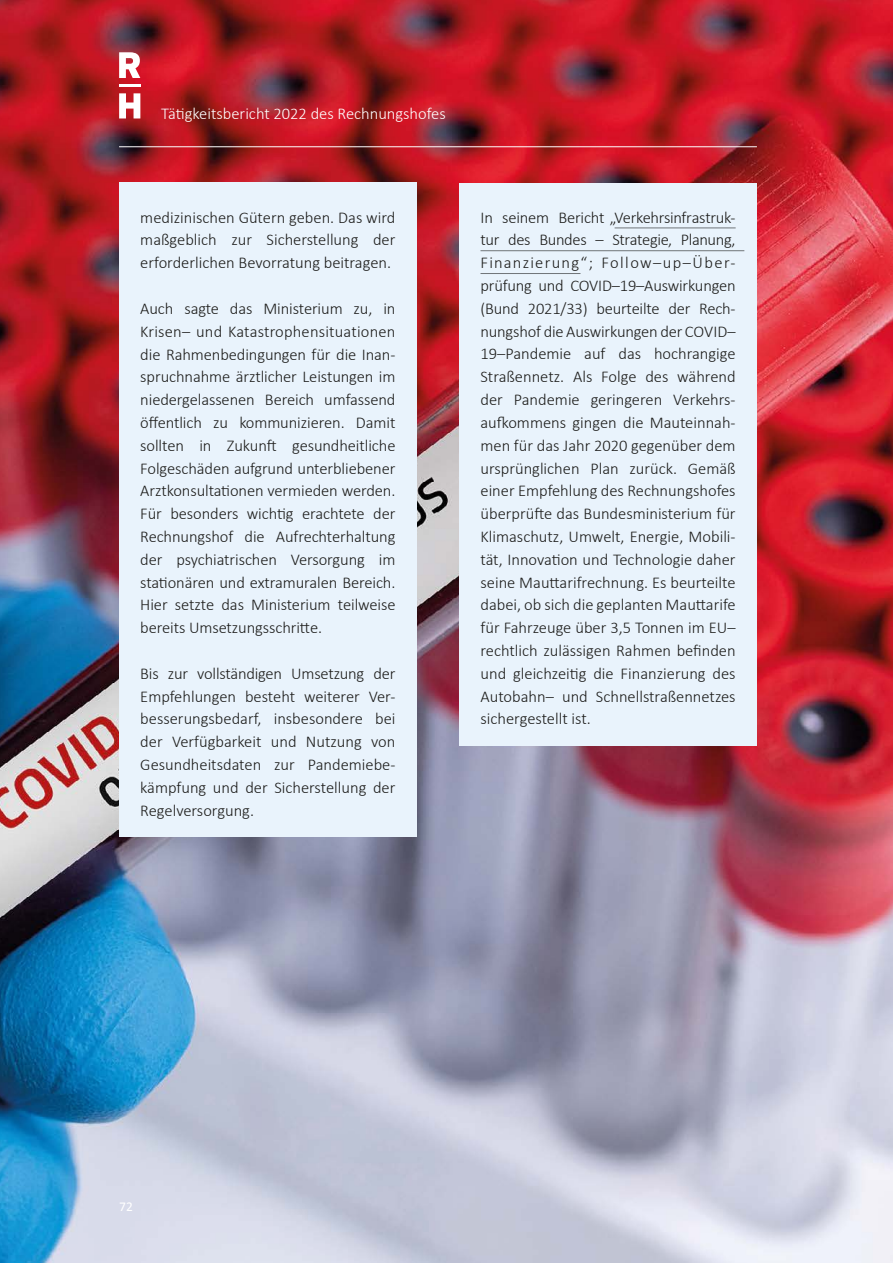
<style>
.page{position:relative;width:893px;height:1263px;background:#fff}
.page>*{position:absolute;margin:0;border:0;box-sizing:border-box;transform-origin:0 0}
.Empfehlungsbox_Empfehlungsbox_Aufzählung{font:300 16.5px/22.8px "Calibri";color:#1d1d1b;text-align:justify}
.t1{font:300 16.5px "Calibri";color:#fff}
.t2{font:13.5px "Calibri";color:#fff}
</style>
<div class="page">
<img style="left:0;top:0;width:893px;height:1263px">
<hr style="left:119px;top:146px;width:638px;height:1px;background:#fff">
<svg style="left:119px;top:93px;width:21px;height:25px"></svg>
<svg style="left:119px;top:52px;width:21px;height:26px"></svg>
<hr style="left:119px;top:84px;width:21px;height:3px;background:#fff">
<div style="left:119px;top:183px;width:298px;height:106px;background:#e9f3fc"></div>
<div style="left:119px;top:274px;width:298px;height:380px;background:#e9f3fc"></div>
<div style="left:119px;top:639px;width:298px;height:198px;background:#e9f3fc"></div>
<div style="left:459px;top:183px;width:298px;height:562px;background:#e9f3fc"></div>
<hr style="left:615px;top:228px;width:121px;height:1px;background:#707578">
<hr style="left:480px;top:250px;width:264px;height:1px;background:#707578">
<hr style="left:480px;top:273px;width:100px;height:1px;background:#707578">
<p class="t1" style="left:161px;top:103px;width:286px">Tätigkeitsbericht 2022 des Rechnungshofes</p>
<p class="Empfehlungsbox_Empfehlungsbox_Aufzählung" style="left:140px;top:206px;width:257px">medizinischen Gütern geben. Das wird maßgeblich zur Sicherstellung der erforderlichen Bevorratung beitragen.</p>
<p class="Empfehlungsbox_Empfehlungsbox_Aufzählung" style="left:140px;top:297px;width:257px">Auch sagte das Ministerium zu, in Krisen– und Katastrophensituationen die Rahmenbedingungen für die Inan&shy;spruchnahme ärztlicher Leistungen im niedergelassenen Bereich umfassend öffentlich zu kommunizieren. Damit sollten in Zukunft gesundheitliche Folgeschäden aufgrund unterbliebener Arztkonsultationen vermieden werden.<br>Für besonders wichtig erachtete der Rechnungshof die Aufrechterhaltung der psychiatrischen Versorgung im stationären und extramuralen Bereich.<br>Hier setzte das Ministerium teilweise bereits Umsetzungsschritte.</p>
<p class="Empfehlungsbox_Empfehlungsbox_Aufzählung" style="left:140px;top:662px;width:257px">Bis zur vollständigen Umsetzung der Empfehlungen besteht weiterer Ver&shy;besserungsbedarf, insbesondere bei der Verfügbarkeit und Nutzung von Gesundheitsdaten zur Pandemiebe&shy;kämpfung und der Sicherstellung der Regelversorgung.</p>
<p class="Empfehlungsbox_Empfehlungsbox_Aufzählung" style="left:480px;top:206px;width:257px">In seinem Bericht „Verkehrsinfrastruk&shy;tur des Bundes – Strategie, Planung, Finanzierung“; Follow–up–Über&shy;prüfung und COVID–19–Auswirkungen (Bund 2021/33) beurteilte der Rech&shy;nungshof die Auswirkungen der COVID– 19–Pandemie auf das hochrangige Straßennetz. Als Folge des während der Pandemie geringeren Verkehrs&shy;aufkommens gingen die Mauteinnah&shy;men für das Jahr 2020 gegenüber dem ursprünglichen Plan zurück. Gemäß einer Empfehlung des Rechnungshofes überprüfte das Bundesministerium für Klimaschutz, Umwelt, Energie, Mobili&shy;tät, Innovation und Technologie daher seine Mauttarifrechnung. Es beurteilte dabei, ob sich die geplanten Mauttarife für Fahrzeuge über 3,5 Tonnen im EU– rechtlich zulässigen Rahmen befinden und gleichzeitig die Finanzierung des Autobahn– und Schnellstraßennetzes sichergestellt ist.</p>
<p class="t2" style="left:119px;top:1198px;width:15px">72</p>
</div>
